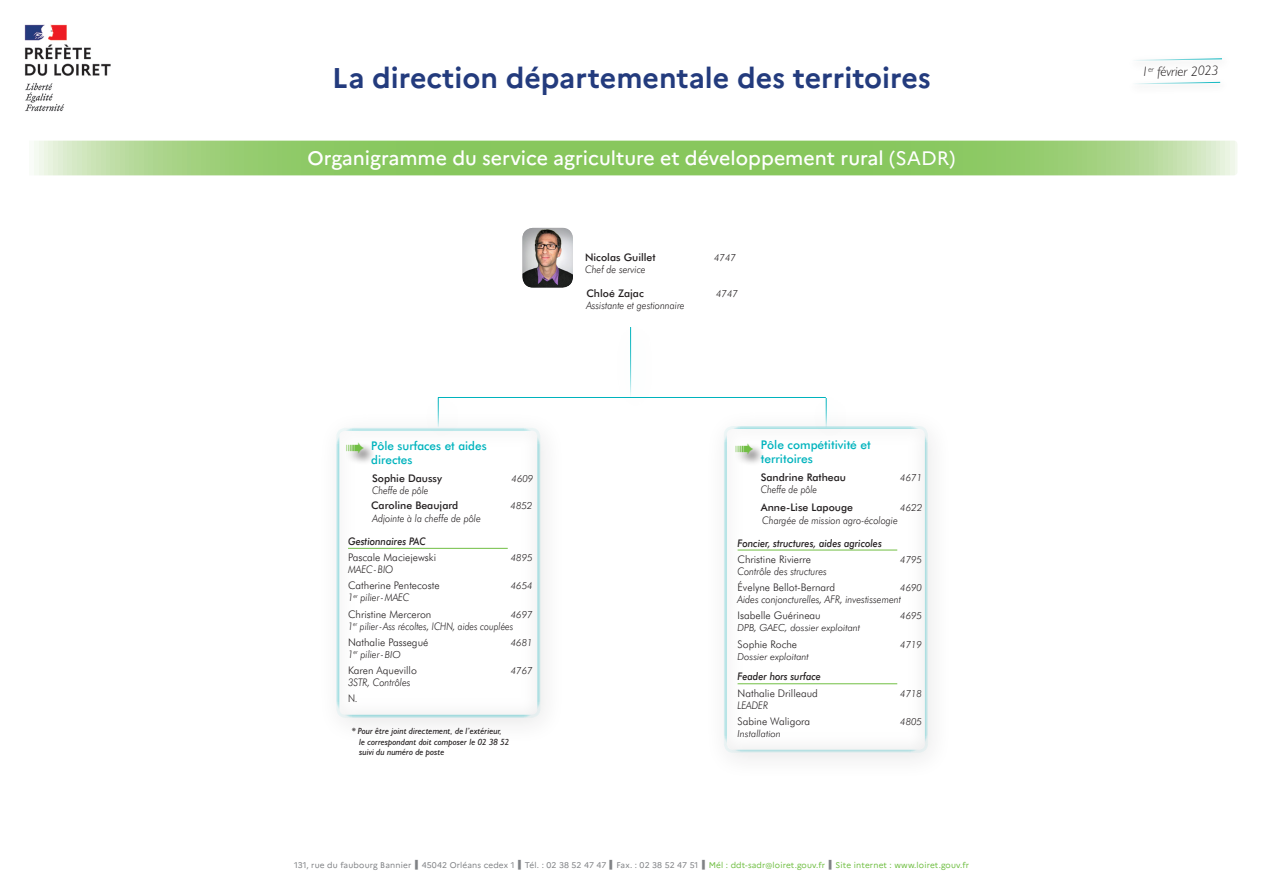
<style>
.page{position:relative;width:1263px;height:893px;background:#fff}
.page>*{position:absolute;margin:0;border:0;box-sizing:border-box;transform-origin:0 0}
.t1{font:700 28.5px "Marianne";color:#233b7d}
.t2{font:500 19.5px "Marianne";color:#fff}
.t3{font:italic 300 13.65px "Humanist 521 BT";color:#231f20}
.cellule_2{font:500 12px/14.4px "Futura BT";color:#00b3bd}
.agents_colonne{font:300 10.5px "Futura BT";color:#231f20}
.agents_colonne-2{font:italic 300 10.5px "Futura BT";color:#231f20;scale:.9 1}
.fonction_cellule{font:italic 300 10.5px "Futura BT";color:#231f20;scale:.9 1}
.cellule_3{font:italic 500 10.5px "Futura BT";color:#231f20;scale:.9 1}
.chef_cellule_adj{font:500 10.5px "Futura BT";color:#231f20}
.agents_colonne-3{font:italic 300 10.5px "Futura BT";color:#231f20;scale:.86 1}
.agents{font:500 10.5px "Futura BT";color:#231f20}
.chef_cellule_adj-2{font:italic 300 10.5px "Futura BT";color:#231f20;scale:.87 1}
.agents-2{font:italic 300 10.5px "Futura BT";color:#231f20;scale:.87 1}
.agents_colonne-4{font:300 10.5px "Futura BT";color:#231f20;scale:.9 1}
.agents_colonne-5{font:italic 300 9.75px "Futura BT";color:#231f20}
.agents-3{font:italic 300 9.75px "Futura BT";color:#231f20}
.chef_cellule_adj-3{font:italic 300 9.75px "Futura BT";color:#231f20}
.étoile{font:italic 9px/10.5px "Humanist 521 BT";color:#231f20}
.t4{font:8.25px "Marianne";letter-spacing:.02em;color:#808285}
.t5{font:8.25px "Marianne";letter-spacing:.02em;color:#71bf44}
.s1{font-weight:400}
.s2{font-size:9.75px}
.s3{color:#71bf44}
</style>
<div class="page">
<svg style="left:26px;top:141px;width:1211px;height:34px;background:#9ace76"></svg>
<img style="left:24px;top:24px;width:87px;height:88px">
<hr style="left:630px;top:327px;width:1px;height:70px;background:#00b3bd">
<div style="left:336px;top:428px;width:204px;height:290px;border:3px solid #00b3bd;border-radius:8px"></div>
<div style="left:522px;top:226px;width:54px;height:63px;background:#231f20;opacity:.2"></div>
<div style="left:724px;top:426px;width:204px;height:327px;border:3px solid #00b3bd;border-radius:8px"></div>
<div style="left:344px;top:442px;width:33px;height:24px;background:#231f20;opacity:.75"></div>
<div style="left:734px;top:443px;width:32px;height:24px;background:#231f20;opacity:.75"></div>
<hr style="left:438px;top:397px;width:388px;height:1px;background:#00b3bd">
<div style="left:419px;top:386px;width:47px;height:62px;background:#00b3bd;opacity:.5"></div>
<svg style="left:438px;top:398px;width:1px;height:29px"></svg>
<div style="left:807px;top:386px;width:47px;height:62px;background:#00b3bd;opacity:.5"></div>
<hr style="left:826px;top:398px;width:1px;height:30px;background:#00b3bd">
<hr style="left:738px;top:550px;width:159px;height:1px;background:#71bf44">
<hr style="left:348px;top:548px;width:160px;height:1px;background:#71bf44">
<svg style="left:1135px;top:82px;width:86px;height:3px"></svg>
<svg style="left:1135px;top:58px;width:87px;height:3px"></svg>
<hr style="left:738px;top:683px;width:159px;height:1px;background:#71bf44">
<svg style="left:346px;top:442px;width:18px;height:11px"></svg>
<svg style="left:736px;top:444px;width:17px;height:10px"></svg>
<h1 class="t1" style="left:332px;top:60px;width:600px">La direction départementale des territoires</h1>
<h2 class="t2" style="left:307px;top:146px;width:649px">Organigramme du service agriculture et développement rural <span class="s1">(SADR)</span></h2>
<p class="agents" style="left:585px;top:251px;width:72px">Nicolas Guillet</p>
<p class="agents-3" style="left:714px;top:252px;width:23px">4747</p>
<p class="fonction_cellule" style="left:585px;top:263px;width:69px">Chef de service</p>
<p class="agents" style="left:586px;top:287px;width:59px">Chloé Zajac</p>
<p class="agents-3" style="left:716px;top:287px;width:23px">4747</p>
<p class="fonction_cellule" style="left:586px;top:299px;width:111px">Assistante et gestionnaire</p>
<p class="cellule_2" style="left:371px;top:438px;width:117px">Pôle surfaces et aides directes</p>
<p class="cellule_2" style="left:761px;top:437px;width:112px">Pôle compétitivité et territoires</p>
<p class="chef_cellule_adj" style="left:372px;top:472px;width:71px">Sophie Daussy</p>
<p class="chef_cellule_adj-3" style="left:512px;top:473px;width:23px">4609</p>
<p class="chef_cellule_adj-2" style="left:372px;top:484px;width:66px">Cheffe de pôle</p>
<p class="agents" style="left:761px;top:470px;width:87px">Sandrine Ratheau</p>
<p class="agents-3" style="left:900px;top:471px;width:23px">4671</p>
<p class="agents-2" style="left:761px;top:482px;width:66px">Cheffe de pôle</p>
<p class="chef_cellule_adj" style="left:371px;top:499px;width:89px">Caroline Beaujard</p>
<p class="chef_cellule_adj-3" style="left:510px;top:500px;width:23px">4852</p>
<p class="fonction_cellule" style="left:372px;top:512px;width:122px">Adjointe à la cheffe de pôle</p>
<p class="chef_cellule_adj" style="left:761px;top:501px;width:94px">Anne-Lise Lapouge</p>
<p class="chef_cellule_adj-3" style="left:900px;top:501px;width:23px">4622</p>
<p class="fonction_cellule" style="left:762px;top:513px;width:152px">Chargée de mission agro-écologie</p>
<p class="cellule_3" style="left:348px;top:535px;width:88px">Gestionnaires PAC</p>
<p class="agents_colonne" style="left:348px;top:551px;width:90px">Pascale Maciejewski</p>
<p class="agents_colonne-5" style="left:511px;top:552px;width:23px">4895</p>
<p class="agents_colonne-2" style="left:348px;top:563px;width:52px">MAEC-BIO</p>
<p class="agents_colonne" style="left:348px;top:579px;width:93px">Catherine Pentecoste</p>
<p class="agents_colonne-5" style="left:511px;top:580px;width:23px">4654</p>
<p class="agents_colonne-2" style="left:348px;top:591px;width:70px">1<sup>er</sup> pilier-MAEC</p>
<p class="agents_colonne" style="left:348px;top:607px;width:85px">Christine Merceron</p>
<p class="agents_colonne-5" style="left:511px;top:608px;width:23px">4697</p>
<p class="agents_colonne-3" style="left:348px;top:619px;width:194px">1<sup>er</sup> pilier-Ass récoltes, ICHN, aides couplées</p>
<p class="agents_colonne" style="left:348px;top:636px;width:82px">Nathalie Passegué</p>
<p class="agents_colonne-5" style="left:511px;top:636px;width:23px">4681</p>
<p class="agents_colonne-2" style="left:348px;top:648px;width:60px">1<sup>er</sup> pilier-<span class="s2">BIO</span></p>
<p class="agents_colonne" style="left:348px;top:664px;width:70px">Karen Aquevillo</p>
<p class="agents_colonne-5" style="left:511px;top:665px;width:23px">4767</p>
<p class="agents_colonne-2" style="left:348px;top:676px;width:71px">3STR, Contrôles</p>
<p class="agents_colonne-4" style="left:348px;top:692px;width:12px">N.</p>
<p class="étoile" style="left:359px;top:726px;width:152px;text-indent:-7px">* Pour être joint directement, de l’extérieur, le correspondant doit composer le 02 38 52 suivi du numéro de poste</p>
<p class="cellule_3" style="left:738px;top:536px;width:162px">Foncier, structures, aides agricoles</p>
<p class="agents_colonne" style="left:738px;top:553px;width:75px">Christine Rivierre</p>
<p class="agents_colonne-5" style="left:900px;top:553px;width:23px">4795</p>
<p class="agents_colonne-2" style="left:738px;top:565px;width:101px">Contrôle des structures</p>
<p class="agents_colonne" style="left:738px;top:581px;width:99px">Évelyne Bellot-Bernard</p>
<p class="agents_colonne-5" style="left:900px;top:582px;width:23px">4690</p>
<p class="agents_colonne-2" style="left:738px;top:593px;width:183px">Aides conjoncturelles, AFR, investissement</p>
<p class="agents_colonne" style="left:738px;top:609px;width:85px">Isabelle Guérineau</p>
<p class="agents_colonne-5" style="left:900px;top:610px;width:23px">4695</p>
<p class="agents_colonne-5" style="left:738px;top:622px;width:124px">DPB, GAEC, dossier exploitant</p>
<p class="agents_colonne" style="left:738px;top:637px;width:61px">Sophie Roche</p>
<p class="agents_colonne-5" style="left:900px;top:638px;width:23px">4719</p>
<p class="agents_colonne-5" style="left:738px;top:650px;width:73px">Dossier exploitant</p>
<p class="cellule_3" style="left:738px;top:670px;width:94px">Feader hors surface</p>
<p class="agents_colonne" style="left:738px;top:686px;width:82px">Nathalie Drilleaud</p>
<p class="agents_colonne-5" style="left:900px;top:687px;width:23px">4718</p>
<p class="agents_colonne-2" style="left:738px;top:698px;width:35px">LEADER</p>
<p class="agents_colonne" style="left:738px;top:715px;width:74px">Sabine Waligora</p>
<p class="agents_colonne-5" style="left:900px;top:715px;width:23px">4805</p>
<p class="agents_colonne-5" style="left:738px;top:727px;width:45px">Installation</p>
<p class="t4" style="left:294px;top:860px;width:532px">131, rue du faubourg Bannier 45042 Orléans cedex 1 Tél. : 02 38 52 47 47 Fax. : 02 38 52 47 51 <span class="s3">Mél : ddt-sadr@loiret.gouv.fr</span></p>
<p class="t5" style="left:835px;top:860px;width:135px">Site internet : www.loiret.gouv.fr</p>
<p class="t3" style="left:1141px;top:63px;width:79px;rotate:-1deg">1<sup>er</sup> février 2023</p>
</div>
